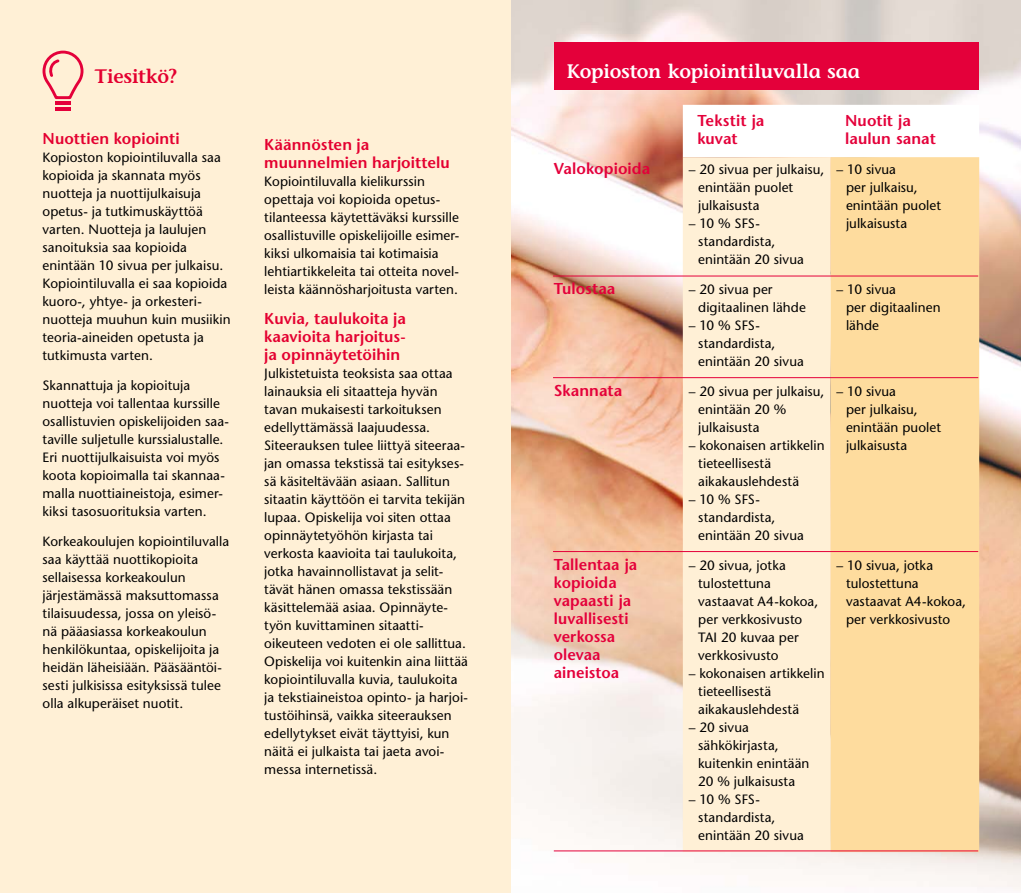
<style>
.page{position:relative;width:1021px;height:893px;background:#fff}
.page>*{position:absolute;margin:0;border:0;box-sizing:border-box;transform-origin:0 0}
.t1{font:600 19.5px "Stone Informal Std";letter-spacing:-.015em;color:#fff}
.t2{font:600 19.5px "Stone Informal Std";letter-spacing:-.015em;color:#e4003a}
.t3{font:600 15.75px/18px "Stone Sans";letter-spacing:.005em;color:#e4003a}
.t4{font:13.5px/18px "Stone Sans";letter-spacing:.005em;color:#000}
</style>
<div class="page">
<img style="left:510px;top:0;width:510px;height:893px">
<svg style="left:682px;top:105px;width:297px;height:52px"></svg>
<div style="left:682px;top:157px;width:148px;height:695px;background:#fff0d6"></div>
<div style="left:830px;top:157px;width:149px;height:695px;background:#fedc9e"></div>
<hr style="left:553px;top:276px;width:425px;height:1px;background:#e4003a">
<hr style="left:553px;top:377px;width:425px;height:1px;background:#e4003a">
<hr style="left:553px;top:551px;width:425px;height:1px;background:#e4003a">
<hr style="left:554px;top:850px;width:424px;height:1px;background:#e4003a">
<div style="left:554px;top:43px;width:424px;height:47px;background:#e4003a"></div>
<div style="left:0;top:0;width:510px;height:893px;background:#fff0d6"></div>
<svg style="left:42px;top:50px;width:42px;height:60px"></svg>
<h1 class="t2" style="left:95px;top:64px;width:84px">Tiesitkö?</h1>
<p class="t3" style="left:43px;top:129px;width:139px">Nuottien kopiointi</p>
<p class="t4" style="left:43px;top:148px;width:189px">Kopioston kopiointiluvalla saa kopioida ja skannata myös nuotteja ja nuottijulkaisuja opetus- ja tutkimuskäyttöä varten. Nuotteja ja laulujen sanoituksia saa kopioida enintään 10 sivua per julkaisu.<br>Kopiointiluvalla ei saa kopioida kuoro-, yhtye- ja orkesteri&shy;nuotteja muuhun kuin musiikin teoria-aineiden opetusta ja tutkimusta varten.</p>
<p class="t4" style="left:43px;top:376px;width:188px">Skannattuja ja kopioituja nuotteja voi tallentaa kurssille osallistuvien opiskelijoiden saa&shy;taville suljetulle kurssialustalle.<br>Eri nuottijulkaisuista voi myös koota kopioimalla tai skannaa&shy;malla nuottiaineistoja, esimer&shy;kiksi tasosuorituksia varten.</p>
<p class="t4" style="left:43px;top:532px;width:188px">Korkeakoulujen kopiointiluvalla saa käyttää nuottikopioita sellaisessa korkeakoulun järjestämässä maksuttomassa tilaisuudessa, jossa on yleisö&shy;nä pääasiassa korkeakoulun henkilökuntaa, opiskelijoita ja heidän läheisiään. Pääsääntöi&shy;sesti julkisissa esityksissä tulee olla alkuperäiset nuotit.</p>
<p class="t3" style="left:264px;top:135px;width:187px">Käännösten ja muunnelmien harjoittelu</p>
<p class="t4" style="left:264px;top:172px;width:197px">Kopiointiluvalla kielikurssin opettaja voi kopioida opetus&shy;tilanteessa käytettäväksi kurssille osallistuville opiskelijoille esimer&shy;kiksi ulkomaisia tai kotimaisia lehtiartikkeleita tai otteita novel&shy;leista käännösharjoitusta varten.</p>
<p class="t3" style="left:264px;top:309px;width:143px;text-align:justify">Kuvia, taulukoita ja kaavioita harjoitus&shy;ja opinnäytetöihin</p>
<p class="t4" style="left:264px;top:364px;width:205px">Julkistetuista teoksista saa ottaa lainauksia eli sitaatteja hyvän tavan mukaisesti tarkoituksen edellyttämässä laajuudessa.<br>Siteerauksen tulee liittyä siteeraa&shy;jan omassa tekstissä tai esitykses&shy;sä käsiteltävään asiaan. Sallitun sitaatin käyttöön ei tarvita tekijän lupaa. Opiskelija voi siten ottaa opinnäytetyöhön kirjasta tai verkosta kaavioita tai taulukoita, jotka havainnollistavat ja selit&shy;tävät hänen omassa tekstissään käsittelemää asiaa. Opinnäyte&shy;työn kuvittaminen sitaatti&shy;oikeuteen vedoten ei ole sallittua.<br>Opiskelija voi kuitenkin aina liittää kopiointiluvalla kuvia, taulukoita ja tekstiaineistoa opinto- ja harjoi&shy;tustöihinsä, vaikka siteerauksen edellytykset eivät täyttyisi, kun näitä ei julkaista tai jaeta avoi&shy;messa internetissä.</p>
<h1 class="t1" style="left:566px;top:59px;width:295px">Kopioston kopiointiluvalla saa</h1>
<p class="t3" style="left:554px;top:159px;width:98px">Valokopioida</p>
<p class="t3" style="left:697px;top:111px;width:69px">Tekstit ja kuvat</p>
<p class="t3" style="left:845px;top:111px;width:92px">Nuotit ja laulun sanat</p>
<p class="t4" style="left:698px;top:160px;width:128px;text-indent:-9px">– 20 sivua per julkaisu, enintään puolet julkaisusta</p>
<p class="t4" style="left:698px;top:214px;width:107px;text-indent:-9px">– 10 % SFS&shy;standardista, enintään 20 sivua</p>
<p class="t4" style="left:846px;top:160px;width:97px;text-indent:-9px">– 10 sivua<br>per julkaisu, enintään puolet julkaisusta</p>
<p class="t3" style="left:554px;top:279px;width:63px">Tulostaa</p>
<p class="t4" style="left:698px;top:280px;width:109px;text-indent:-9px">– 20 sivua per digitaalinen lähde</p>
<p class="t4" style="left:698px;top:316px;width:107px;text-indent:-9px">– 10 % SFS&shy;standardista, enintään 20 sivua</p>
<p class="t4" style="left:846px;top:280px;width:96px;text-indent:-9px">– 10 sivua<br>per digitaalinen lähde</p>
<p class="t3" style="left:554px;top:381px;width:70px">Skannata</p>
<p class="t4" style="left:698px;top:382px;width:128px;text-indent:-9px">– 20 sivua per julkaisu, enintään 20 % julkaisusta</p>
<p class="t4" style="left:698px;top:436px;width:128px;text-indent:-9px">– kokonaisen artikkelin tieteellisestä aikakauslehdestä</p>
<p class="t4" style="left:698px;top:490px;width:107px;text-indent:-9px">– 10 % SFS&shy;standardista, enintään 20 sivua</p>
<p class="t4" style="left:846px;top:382px;width:97px;text-indent:-9px">– 10 sivua<br>per julkaisu, enintään puolet julkaisusta</p>
<p class="t3" style="left:554px;top:555px;width:85px">Tallentaa ja kopioida vapaasti ja luvallisesti verkossa olevaa aineistoa</p>
<p class="t4" style="left:698px;top:556px;width:122px;text-indent:-9px">– 20 sivua, jotka tulostettuna vastaavat A4-kokoa, per verkkosivusto<br>TAI 20 kuvaa per verkkosivusto</p>
<p class="t4" style="left:698px;top:664px;width:128px;text-indent:-9px">– kokonaisen artikkelin tieteellisestä aikakauslehdestä</p>
<p class="t4" style="left:698px;top:718px;width:113px;text-indent:-9px">– 20 sivua sähkökirjasta, kuitenkin enintään<br>20 % julkaisusta</p>
<p class="t4" style="left:698px;top:790px;width:107px;text-indent:-9px">– 10 % SFS&shy;standardista, enintään 20 sivua</p>
<p class="t4" style="left:846px;top:556px;width:122px;text-indent:-9px">– 10 sivua, jotka tulostettuna vastaavat A4-kokoa, per verkkosivusto</p>
</div>
